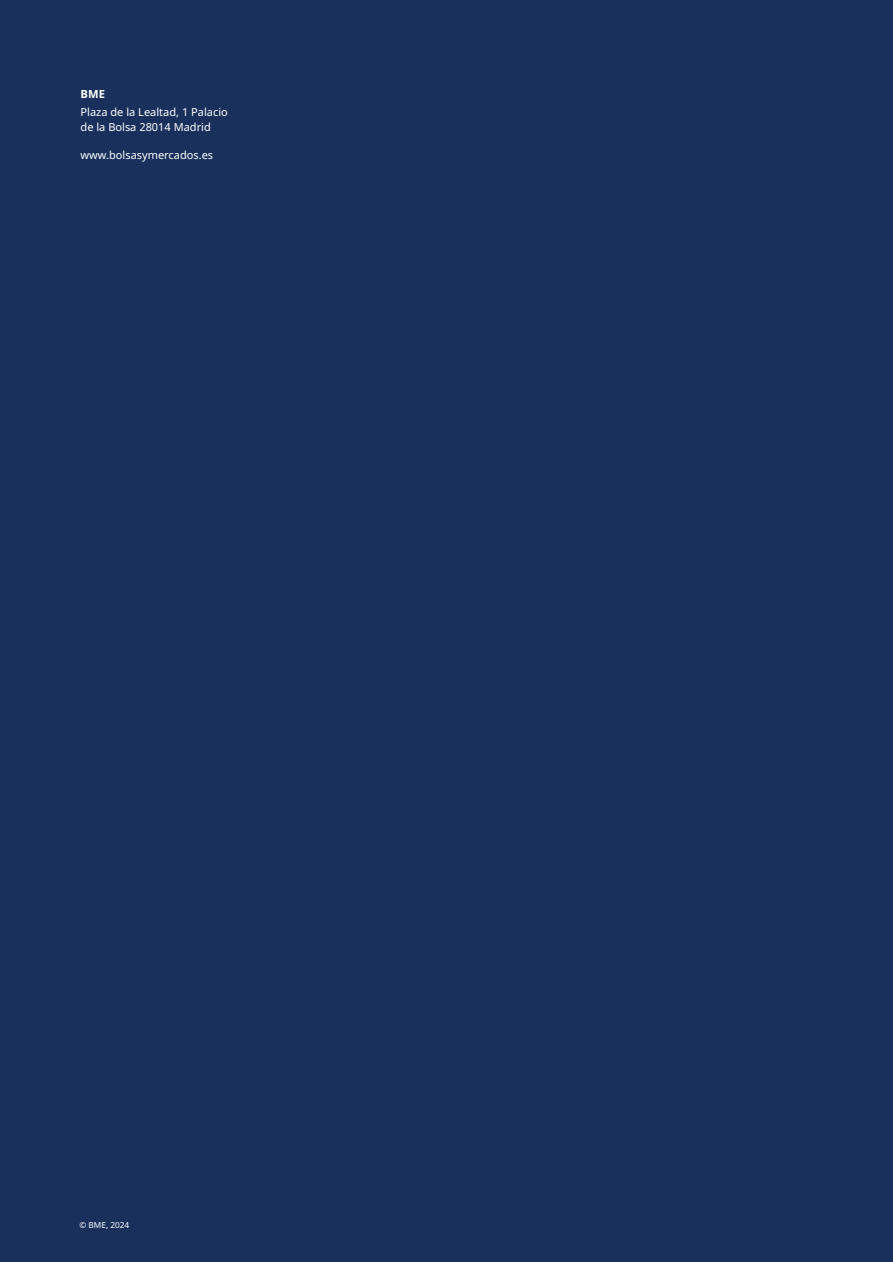
<style>
.page{position:relative;width:893px;height:1262px;background:#fff}
.page>*{position:absolute;margin:0;border:0;box-sizing:border-box;transform-origin:0 0}
.t1{font:700 11.25px "Noto Sans";color:#fff}
.t2{font:10.95px/15.1px "Noto Sans";color:#fff}
.t3{font:8.25px "Noto Sans";color:#fff}
</style>
<div class="page">
<div style="left:0;top:0;width:892px;height:1261px;background:#18305b"></div>
<p class="t1" style="left:81px;top:86px;width:26px">BME</p>
<p class="t2" style="left:81px;top:104px;width:149px">Plaza de la Lealtad, 1 Palacio de la Bolsa 28014 Madrid</p>
<p class="t2" style="left:81px;top:148px;width:134px">www.bolsasymercados.es</p>
<p class="t3" style="left:80px;top:1219px;width:51px">© BME, 2024</p>
</div>
